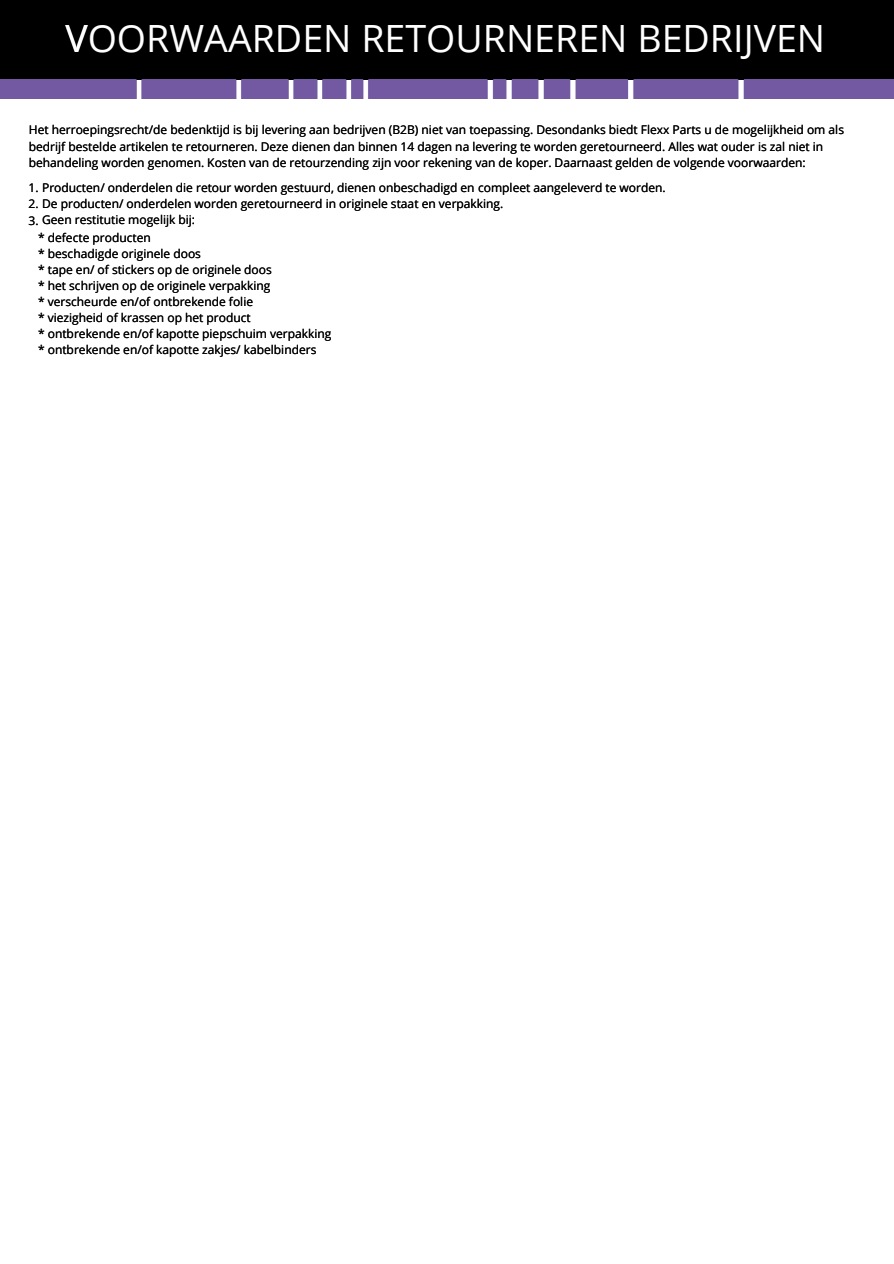
<style>
.page{position:relative;width:894px;height:1264px;background:#fff}
.page>*{position:absolute;margin:0;border:0;box-sizing:border-box;transform-origin:0 0}
.t1{font:37.5px "Open Sans";color:#fff}
.t2{font:12px/16px "Open Sans";color:#000}
.t3{font:12px/16px "Open Sans";color:#000}
.s1{font-style:inherit}
</style>
<div class="page">
<img style="left:0;top:80px;width:417px;height:19px">
<img style="left:417px;top:80px;width:476px;height:19px">
<div style="left:0;top:0;width:893px;height:79px;background:#000"></div>
<h1 class="t1" style="left:65px;top:13px;width:761px">VOORWAARDEN RETOUR<span class="s1">NEREN</span> BEDRIJVEN</h1>
<p class="t3" style="left:29px;top:122px;width:816px">Het herroepingsrecht/de bedenktijd is bij levering aan bedrijven (B2B) niet van toepassing. Desondanks biedt Flexx Parts u de mogelijkheid om als bedrijf <span class="s1">bestelde</span> artikelen te retourneren. <span class="s1">Deze dienen da</span>n <span class="s1">binnen 14 dagen</span> na levering <span class="s1">te</span> worden geretourneerd. Alles wat ouder is zal niet in behandeling worden genomen. Kosten van de retourzending zijn voor rekening van de koper. Daarnaast gelden de volgende voorwaarden:</p>
<p class="t2" style="left:28px;top:179px;width:638px">1. Producten/ onderdelen die retour worden gestuurd, dienen onbeschadigd en compleet aangeleverd te worden.</p>
<p class="t2" style="left:28px;top:195px;width:476px">2. De producten/ onderdelen worden geretourneerd in originele staat en verpakking.</p>
<p class="t2" style="left:38px;top:210px;width:158px;line-height:18.1px;text-indent:-10px">3. Geen restitutie mogelijk bij: * <span class="s1">defecte producten</span></p>
<p class="t2" style="left:38px;top:246px;width:295px">* <span class="s1">b</span>eschadigde originele doos<br>* tape en/ of stickers op de originele doos<br>* het schrijven op de originele verpakking<br>* verscheurde en/of ontbrekende folie<br>* viezigheid of krassen op het product<br>* ontbrekende en/of kapotte piepschuim verpakking * ontbrekende en/of kapotte zakjes/ kabelbinders</p>
</div>
